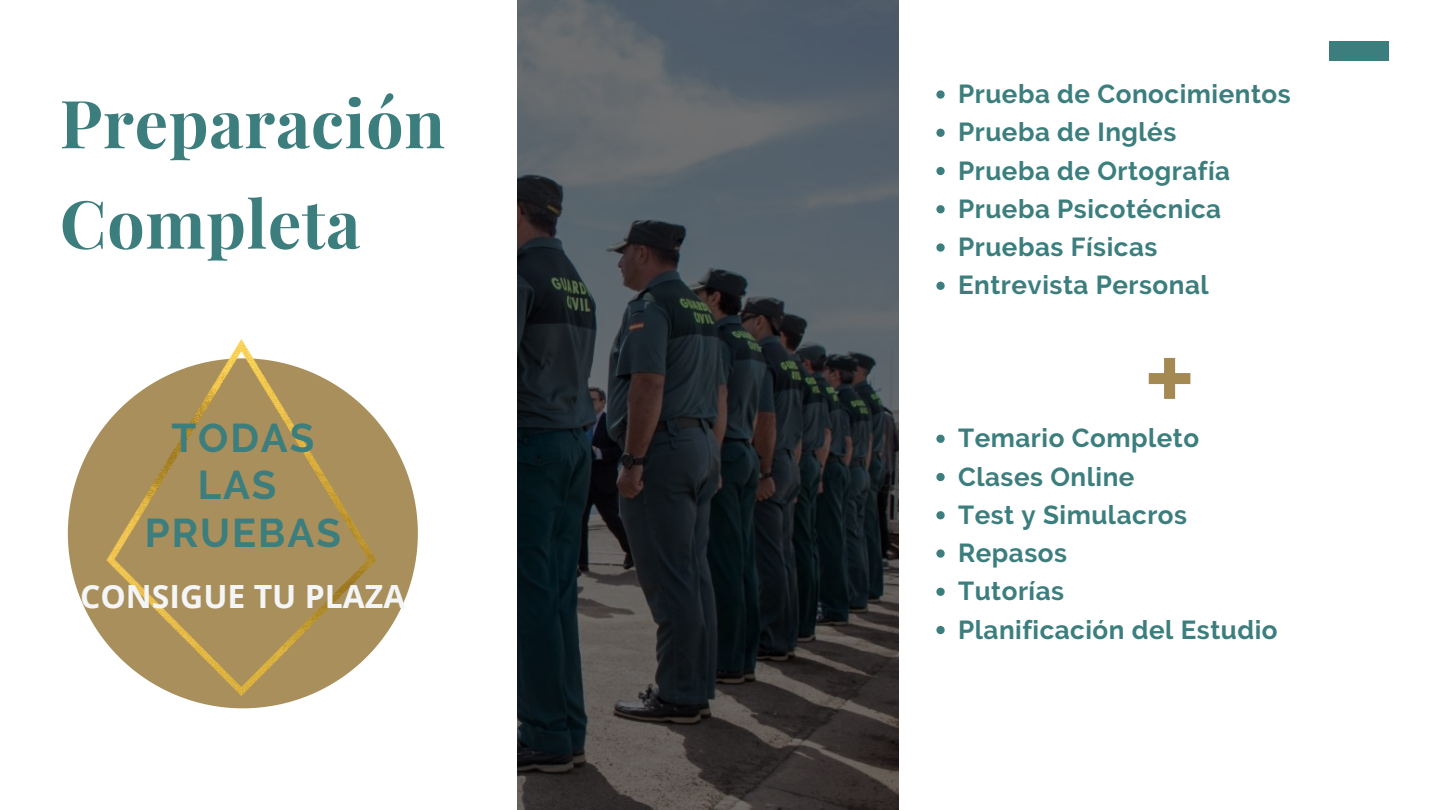
<style>
.page{position:relative;width:1440px;height:810px;background:#fff}
.page>*{position:absolute;margin:0;border:0;box-sizing:border-box;transform-origin:0 0}
.t1{font:800 84.2px "Open Sans";color:#a48952}
.t2{font:700 66.4px "Playfair Display";letter-spacing:.01em;color:#3b7e7d}
.t3{font:700 40px "Raleway";letter-spacing:.05em;color:#3b7e7d}
.t4{font:700 32px "Open Sans";color:#f4f5f7}
.t5{font:700 26px "Raleway";letter-spacing:.02em;color:#3b7e7d}
</style>
<div class="page">
<img style="left:517px;top:0;width:381px;height:810px">
<div style="left:1329px;top:41px;width:60px;height:19px;background:#3b7e7d"></div>
<svg style="left:68px;top:421px;width:350px;height:287px"></svg>
<img style="left:106px;top:340px;width:271px;height:355px">
<svg style="left:936px;top:90px;width:9px;height:9px"></svg>
<svg style="left:936px;top:129px;width:9px;height:8px"></svg>
<svg style="left:936px;top:167px;width:9px;height:8px"></svg>
<svg style="left:936px;top:205px;width:9px;height:8px"></svg>
<svg style="left:936px;top:243px;width:9px;height:9px"></svg>
<svg style="left:936px;top:282px;width:9px;height:8px"></svg>
<svg style="left:936px;top:435px;width:9px;height:8px"></svg>
<svg style="left:936px;top:473px;width:9px;height:8px"></svg>
<svg style="left:936px;top:511px;width:9px;height:8px"></svg>
<svg style="left:936px;top:549px;width:9px;height:9px"></svg>
<svg style="left:936px;top:588px;width:9px;height:8px"></svg>
<svg style="left:936px;top:626px;width:9px;height:8px"></svg>
<p class="t2" style="left:60px;top:77px;width:387px">Preparación</p>
<p class="t2" style="left:60px;top:177px;width:302px">Completa</p>
<p class="t3" style="left:171px;top:415px;width:145px">TODAS</p>
<p class="t3" style="left:198px;top:462px;width:80px">LAS</p>
<p class="t3" style="left:145px;top:510px;width:198px">PRUEBAS</p>
<p class="t4" style="left:80px;top:573px;width:327px">CONSIGUE TU PLAZA</p>
<p class="t5" style="left:958px;top:79px;width:334px">Prueba de Conocimientos</p>
<p class="t5" style="left:958px;top:117px;width:220px">Prueba de Inglés</p>
<p class="t5" style="left:958px;top:155px;width:274px">Prueba de Ortografía</p>
<p class="t5" style="left:958px;top:193px;width:265px">Prueba Psicotécnica</p>
<p class="t5" style="left:958px;top:232px;width:201px">Pruebas Físicas</p>
<p class="t5" style="left:958px;top:270px;width:252px">Entrevista Personal</p>
<p class="t1" style="left:1146px;top:318px;width:49px">+</p>
<p class="t5" style="left:958px;top:423px;width:243px">Temario Completo</p>
<p class="t5" style="left:958px;top:461px;width:178px">Clases Online</p>
<p class="t5" style="left:958px;top:499px;width:231px">Test y Simulacros</p>
<p class="t5" style="left:958px;top:538px;width:110px">Repasos</p>
<p class="t5" style="left:958px;top:576px;width:108px">Tutorías</p>
<p class="t5" style="left:958px;top:614px;width:321px">Planificación del Estudio</p>
</div>
